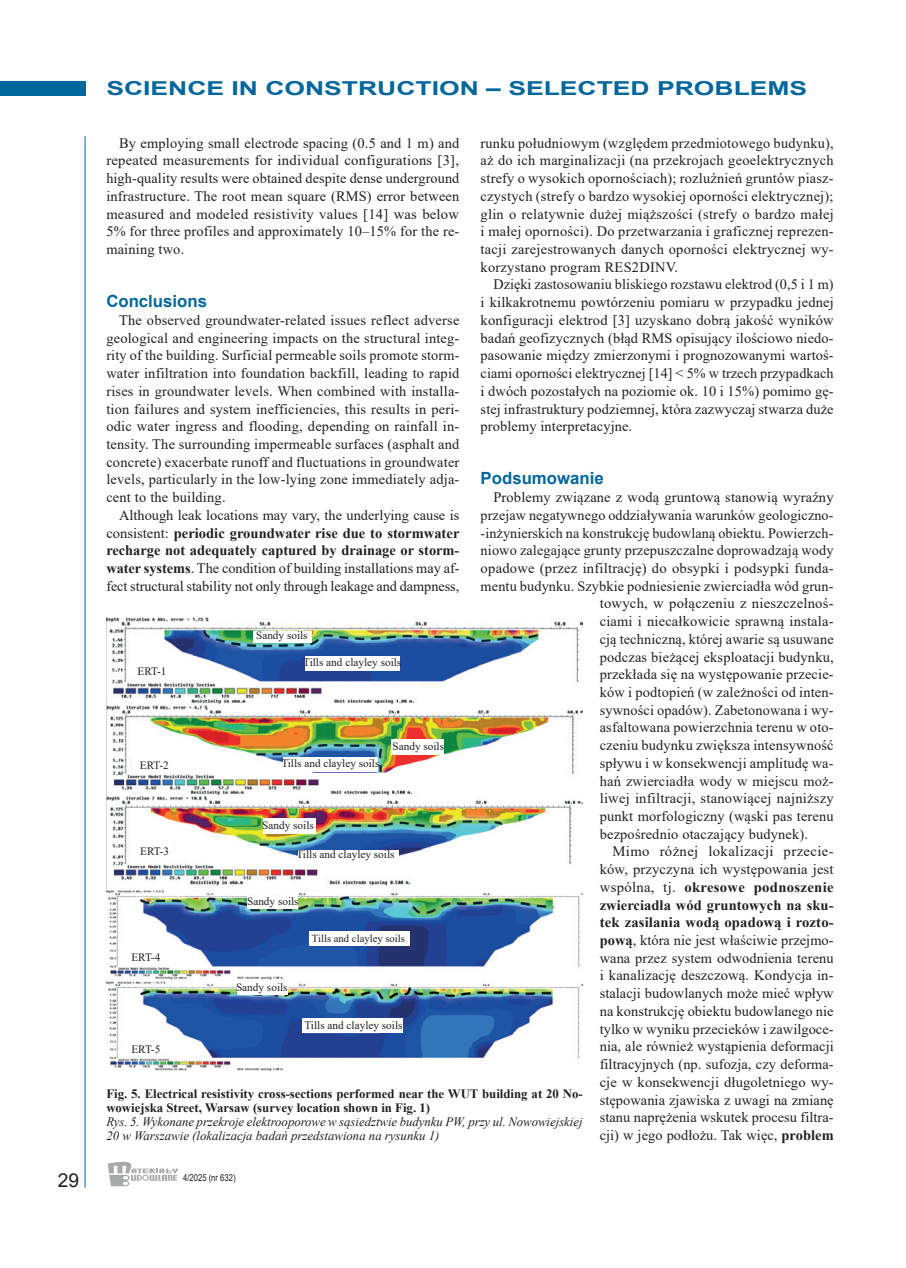
<style>
.page{position:relative;width:906px;height:1268px;background:#fff}
.page>*{position:absolute;margin:0;border:0;box-sizing:border-box;transform-origin:0 0}
.t1{font:700 19.2px "Arial";color:#00679d;scale:1.38 1}
.t2{font:19.2px "Arial";color:#231f20}
.t3{font:700 16.8px "Arial";color:#00679d}
.t4{font:14.4px/17.7px "Times New Roman";letter-spacing:.01em;color:#231f20;text-align:justify}
.t5{font:700 14.4px "Times New Roman";letter-spacing:.01em;color:#231f20}
.t6{font:italic 12.75px/14px "Times New Roman";color:#231f20}
.t7{font:700 12.75px/14px "Times New Roman";color:#231f20}
.t8{font:11.25px "Times New Roman";color:#231f20}
.t9{font:10.65px "Times New Roman";color:#231f20}
.t10{font:9.6px "Arial";color:#231f20;scale:.8 1}
.s1{font-weight:400}
.s2{font-weight:700}
</style>
<div class="page">
<div style="left:0;top:81px;width:85px;height:14px;background:#00679d"></div>
<hr style="left:85px;top:136px;width:1px;height:1051px;background:#00679d">
<svg style="left:108px;top:1161px;width:70px;height:24px"></svg>
<img style="left:106px;top:617px;width:477px;height:453px">
<div style="left:122px;top:1038px;width:50px;height:16px;background:#fff"></div>
<div style="left:121px;top:944px;width:47px;height:20px;background:#fff"></div>
<div style="left:131px;top:834px;width:42px;height:24px;background:#fff"></div>
<div style="left:132px;top:752px;width:45px;height:19px;background:#fff"></div>
<div style="left:129px;top:657px;width:41px;height:20px;background:#fff"></div>
<div style="left:253px;top:630px;width:59px;height:12px;background:#fff"></div>
<div style="left:392px;top:738px;width:52px;height:16px;background:#fff"></div>
<div style="left:263px;top:818px;width:52px;height:15px;background:#fff"></div>
<div style="left:247px;top:896px;width:50px;height:12px;background:#fff"></div>
<div style="left:237px;top:982px;width:50px;height:12px;background:#fff"></div>
<div style="left:305px;top:655px;width:95px;height:15px;background:#fff"></div>
<div style="left:283px;top:756px;width:95px;height:15px;background:#fff"></div>
<div style="left:309px;top:930px;width:100px;height:15px;background:#fff"></div>
<div style="left:298px;top:849px;width:101px;height:15px;background:#fff"></div>
<div style="left:302px;top:1018px;width:101px;height:14px;background:#fff"></div>
<h1 class="t1" style="left:106px;top:75px;width:509px">SCIENCE IN CONSTRUCTION – SELECTED PROBLEMS</h1>
<p class="t4" style="left:480px;top:134px;width:354px">runku południowym (względem przedmiotowego budynku), aż do ich marginalizacji (na przekrojach geoelektrycznych strefy o wysokich opornościach); rozluźnień gruntów piasz&shy;czystych (strefy o bardzo wysokiej oporności elektrycznej); glin o relatywnie dużej miąższości (strefy o bardzo małej i małej oporności). Do przetwarzania i graficznej reprezen&shy;tacji zarejestrowanych danych oporności elektrycznej wy&shy;korzystano program RES2DINV.</p>
<p class="t4" style="left:480px;top:275px;width:355px;text-indent:13px">Dzięki zastosowaniu bliskiego rozstawu elektrod (0,5 i 1 m) i kilkakrotnemu powtórzeniu pomiaru w przypadku jednej konfiguracji elektrod [3] uzyskano dobrą jakość wyników badań geofizycznych (błąd RMS opisujący ilościowo niedo&shy;pasowanie między zmierzonymi i prognozowanymi wartoś&shy;ciami oporności elektrycznej [14] &lt; 5% w trzech przypadkach i dwóch pozostałych na poziomie ok. 10 i 15%) pomimo gę&shy;stej infrastruktury podziemnej, która zazwyczaj stwarza duże problemy interpretacyjne.</p>
<p class="t3" style="left:480px;top:466px;width:125px">Podsumowanie</p>
<p class="t4" style="left:493px;top:488px;width:342px">Problemy związane z wodą gruntową stanowią wyraźny</p>
<p class="t4" style="left:480px;top:505px;width:354px">przejaw negatywnego oddziaływania warunków geologiczno-</p>
<p class="t4" style="left:480px;top:523px;width:354px">-inżynierskich na konstrukcję budowlaną obiektu. Powierzch-</p>
<p class="t4" style="left:480px;top:541px;width:354px">niowo zalegające grunty przepuszczalne doprowadzają wody</p>
<p class="t4" style="left:480px;top:558px;width:354px">opadowe (przez infiltrację) do obsypki i podsypki funda-</p>
<p class="t4" style="left:480px;top:576px;width:354px">mentu budynku. Szybkie podniesienie zwierciadła wód grun-</p>
<p class="t4" style="left:600px;top:594px;width:235px">towych, w połączeniu z nieszczelnoś-</p>
<p class="t4" style="left:600px;top:612px;width:235px">ciami i niecałkowicie sprawną instala-</p>
<p class="t4" style="left:600px;top:629px;width:235px">cją techniczną, której awarie są usuwane</p>
<p class="t4" style="left:600px;top:647px;width:235px">podczas bieżącej eksploatacji budynku,</p>
<p class="t4" style="left:600px;top:665px;width:235px">przekłada się na występowanie przecie-</p>
<p class="t4" style="left:600px;top:682px;width:235px">ków i podtopień (w zależności od inten-</p>
<p class="t4" style="left:600px;top:700px;width:235px">sywności opadów). Zabetonowana i wy-</p>
<p class="t4" style="left:600px;top:718px;width:235px">asfaltowana powierzchnia terenu w oto-</p>
<p class="t4" style="left:600px;top:735px;width:235px">czeniu budynku zwiększa intensywność</p>
<p class="t4" style="left:600px;top:753px;width:235px">spływu i w konsekwencji amplitudę wa-</p>
<p class="t4" style="left:600px;top:771px;width:235px">hań zwierciadła wody w miejscu moż-</p>
<p class="t4" style="left:600px;top:789px;width:235px">liwej infiltracji, stanowiącej najniższy</p>
<p class="t4" style="left:600px;top:806px;width:235px">punkt morfologiczny (wąski pas terenu</p>
<p class="t4" style="left:600px;top:824px;width:210px">bezpośrednio otaczający budynek).</p>
<p class="t4" style="left:612px;top:842px;width:223px">Mimo różnej lokalizacji przecie-</p>
<p class="t4" style="left:600px;top:859px;width:235px">ków, przyczyna ich występowania jest</p>
<p class="t5" style="left:600px;top:876px;width:235px"><span class="s1">wspólna, tj.</span> okresowe podnoszenie</p>
<p class="t5" style="left:600px;top:894px;width:235px">zwierciadła wód gruntowych na sku-</p>
<p class="t5" style="left:600px;top:911px;width:235px">tek zasilania wodą opadową i rozto-</p>
<p class="t4" style="left:600px;top:930px;width:235px"><span class="s2">pową</span>, która nie jest właściwie przejmo-</p>
<p class="t4" style="left:600px;top:948px;width:235px">wana przez system odwodnienia terenu</p>
<p class="t4" style="left:600px;top:966px;width:235px">i kanalizację deszczową. Kondycja in-</p>
<p class="t4" style="left:600px;top:983px;width:235px">stalacji budowlanych może mieć wpływ</p>
<p class="t4" style="left:600px;top:1001px;width:235px">na konstrukcję obiektu budowlanego nie</p>
<p class="t4" style="left:600px;top:1019px;width:235px">tylko w wyniku przecieków i zawilgoce-</p>
<p class="t4" style="left:600px;top:1036px;width:235px">nia, ale również wystąpienia deformacji</p>
<p class="t4" style="left:600px;top:1054px;width:235px">filtracyjnych (np. -sufozja, czy deforma-</p>
<p class="t4" style="left:600px;top:1072px;width:235px">cje w konsekwencji długoletniego wy-</p>
<p class="t4" style="left:600px;top:1090px;width:235px">stępowania zjawiska z uwagi na zmianę</p>
<p class="t4" style="left:600px;top:1107px;width:235px">stanu naprężenia wskutek procesu filtra-</p>
<p class="t4" style="left:600px;top:1125px;width:235px">cji) w jego podłożu. Tak więc, <span class="s2">problem</span></p>
<p class="t4" style="left:106px;top:134px;width:354px;text-indent:13px">By employing small electrode spacing (0.5 and 1 m) and repeated measurements for individual configurations [3], high‑quality results were obtained despite dense underground infrastructure. The root mean square (RMS) error between measured and modeled resistivity values [14] was below 5% for three profiles and approximately 10–15% for the re&shy;maining two.</p>
<p class="t3" style="left:106px;top:289px;width:102px">Conclusions</p>
<p class="t4" style="left:106px;top:311px;width:355px;text-indent:13px">The observed groundwater‑related issues reflect adverse geological and engineering impacts on the structural integ&shy;rity of the building. Surficial permeable soils promote storm&shy;water infiltration into foundation backfill, leading to rapid rises in groundwater levels. When combined with installa&shy;tion failures and system inefficiencies, this results in peri&shy;odic water ingress and flooding, depending on rainfall in&shy;tensity. The surrounding impermeable surfaces (asphalt and concrete) exacerbate runoff and fluctuations in groundwater levels, particularly in the low‑lying zone immediately adja&shy;cent to the building.</p>
<p class="t4" style="left:106px;top:505px;width:355px;text-indent:13px">Although leak locations may vary, the underlying cause is consistent: <span class="s2">periodic groundwater rise due to stormwater recharge not adequately captured by drainage or storm&shy;water systems</span>. The condition of building installations may af&shy;fect structural stability not only through leakage and dampness,</p>
<p class="t8" style="left:256px;top:627px;width:53px">Sandy soils</p>
<p class="t8" style="left:303px;top:654px;width:100px">Tills and clayley soils</p>
<p class="t8" style="left:138px;top:662px;width:30px">ERT-1</p>
<p class="t8" style="left:392px;top:738px;width:53px">Sandy soils</p>
<p class="t8" style="left:281px;top:755px;width:100px">Tills and clayley soils</p>
<p class="t8" style="left:140px;top:756px;width:30px">ERT-2</p>
<p class="t8" style="left:262px;top:817px;width:53px">Sandy soils</p>
<p class="t8" style="left:140px;top:843px;width:30px">ERT-3</p>
<p class="t8" style="left:296px;top:846px;width:100px">Tills and clayley soils</p>
<p class="t8" style="left:247px;top:893px;width:53px">Sandy soils</p>
<p class="t9" style="left:312px;top:930px;width:95px">Tills and clayley soils</p>
<p class="t8" style="left:131px;top:949px;width:30px">ERT-4</p>
<p class="t8" style="left:236px;top:978px;width:53px">Sandy soils</p>
<p class="t8" style="left:304px;top:1017px;width:100px">Tills and clayley soils</p>
<p class="t8" style="left:131px;top:1040px;width:30px">ERT-5</p>
<p class="t7" style="left:106px;top:1086px;width:478px">Fig. 5. Electrical resistivity cross-sections performed near the WUT building at 20 No&shy;wowiejska Street, Warsaw (survey location shown in Fig. 1)</p>
<p class="t6" style="left:106px;top:1114px;width:478px">Rys. 5. Wykonane przekroje elektrooporowe w sąsiedztwie budynku PW, przy ul. Nowowiejskiej<br>20 w Warszawie (lokalizacja badań przedstawiona na rysunku 1)</p>
<h1 class="t2" style="left:58px;top:1167px;width:23px">29</h1>
<p class="t10" style="left:183px;top:1170px;width:67px">4/2025 (nr 632)</p>
</div>
